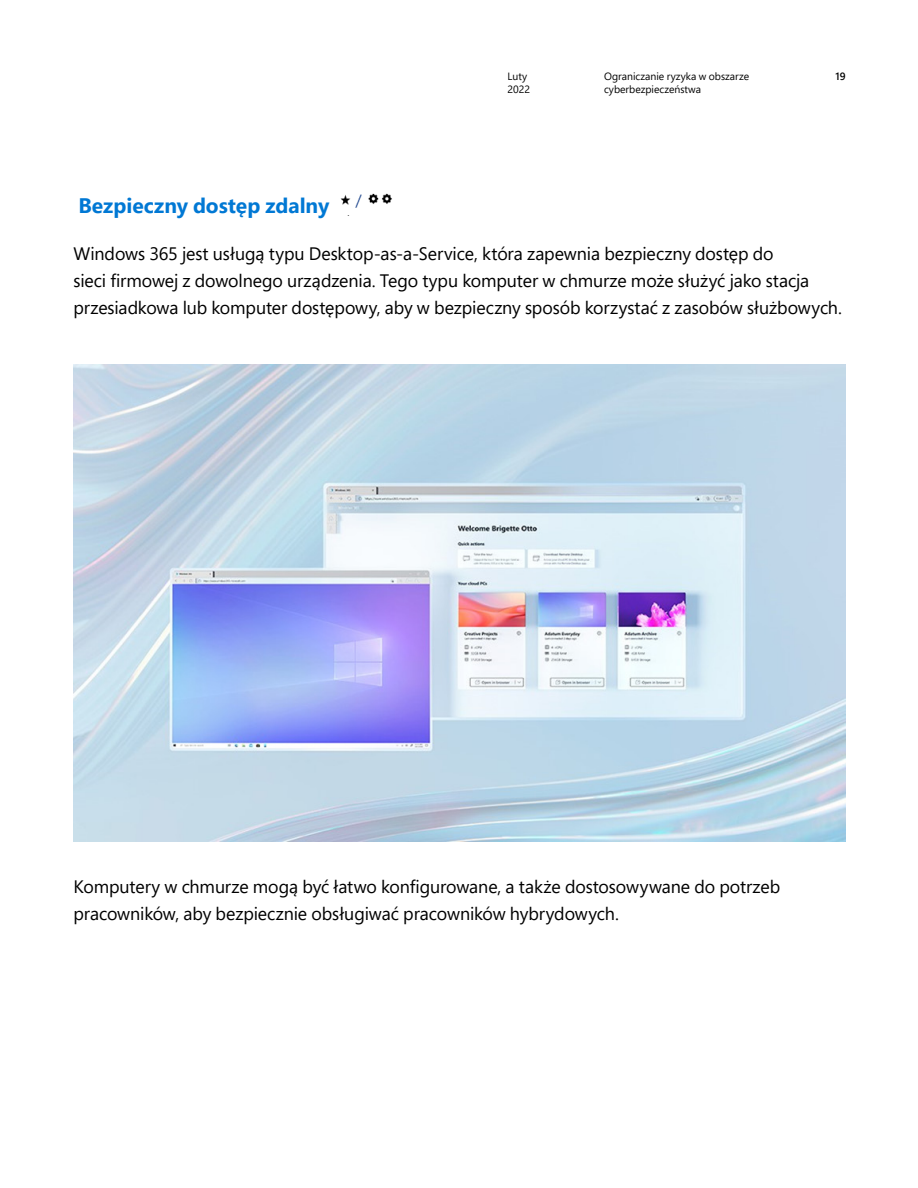
<style>
.page{position:relative;width:918px;height:1188px;background:#fff}
.page>*{position:absolute;margin:0;border:0;box-sizing:border-box;transform-origin:0 0}
.podtytul{font:700 21px "Segoe Pro";color:#0078d4}
.Body_copy{font:18px/27px "Segoe Pro";letter-spacing:-.005em;color:#000}
.t1{font:10.5px/13.5px "Segoe Pro";color:#000}
.t2{font:600 10.5px "Segoe Pro";color:#000}
</style>
<div class="page">
<img style="left:340px;top:193px;width:52px;height:23px">
<img style="left:74px;top:364px;width:772px;height:477px">
<p class="t1" style="left:508px;top:69px;width:24px">Luty<br>2022</p>
<p class="t1" style="left:604px;top:69px;width:147px">Ograniczanie ryzyka w obszarze cyberbezpieczeństwa</p>
<p class="t2" style="left:836px;top:69px;width:12px">19</p>
<p class="podtytul" style="left:78px;top:191px;width:252px">Bezpieczny dostęp zdalny</p>
<p class="Body_copy" style="left:74px;top:239px;width:770px">Windows 365 jest usługą typu Desktop-as-a-Service, która zapewnia bezpieczny dostęp do<br>sieci firmowej z dowolnego urządzenia. Tego typu komputer w chmurze może służyć jako stacja przesiadkowa lub komputer dostępowy, aby w bezpieczny sposób korzystać z zasobów służbowych.</p>
<p class="Body_copy" style="left:74px;top:872px;width:708px">Komputery w chmurze mogą być łatwo konfigurowane, a także dostosowywane do potrzeb pracowników, aby bezpiecznie obsługiwać pracowników hybrydowych.</p>
</div>
